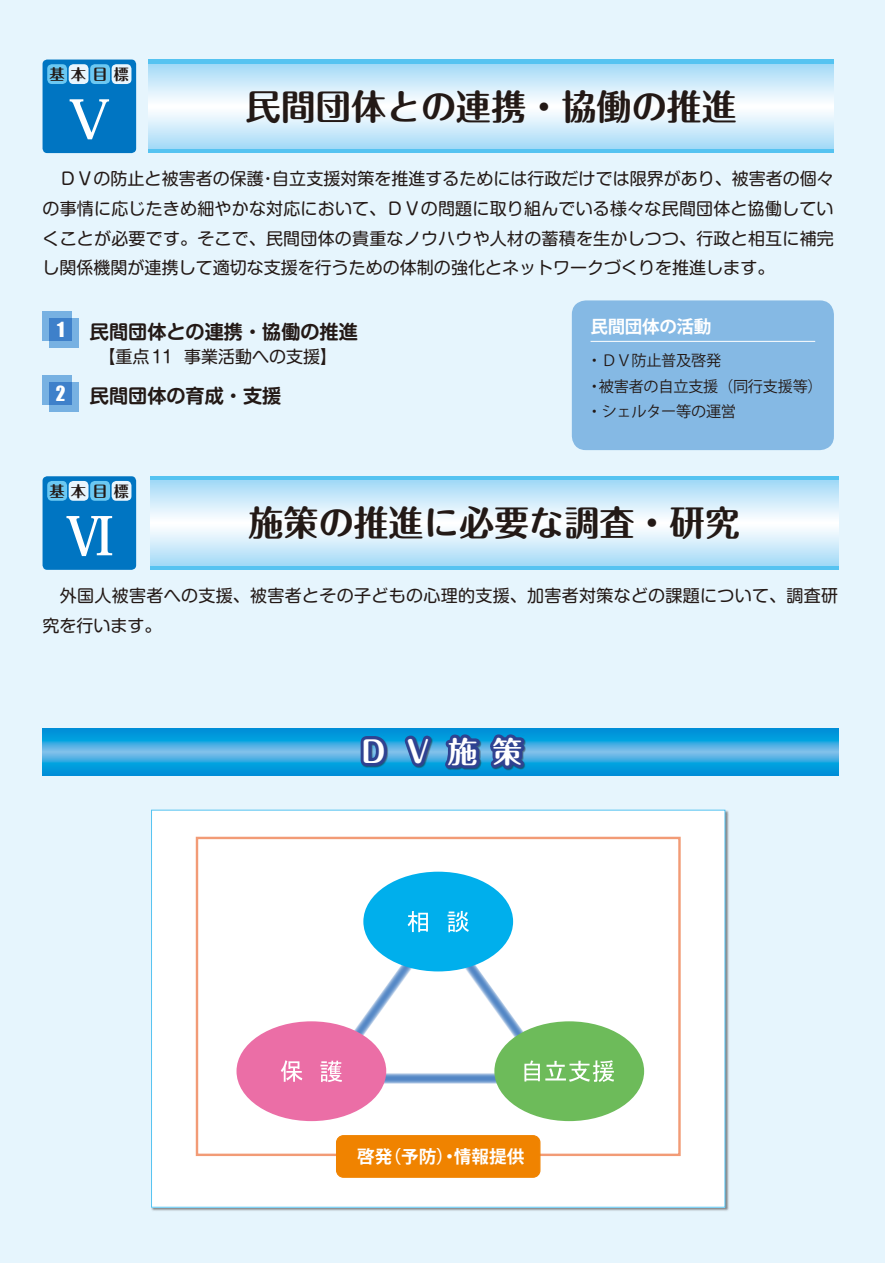
<style>
.page{position:relative;width:885px;height:1263px;background:#fff}
.page>*{position:absolute;margin:0;border:0;box-sizing:border-box;transform-origin:0 0}
.t1{font:700 52.65px "Koz Min Pr 6 N";color:#fff}
.t2{font:700 35.1px "Maru Fo Pro";color:#231916}
.t3{font:700 29.7px "Maru Fo Pro";color:#fff}
.t4{font:700 19.2px "Shin M Go Pr 6 De";color:#231916}
.t5{font:19.2px "Impact";color:#fff}
.t6{font:700 17.55px "Koz Go Pr 6 N";letter-spacing:-.02em;color:#fff}
.t7{font:16.95px/29.7px "Shin M Go Pr 6";color:#231916;text-align:justify}
.t8{font:16.95px/29.7px "Shin M Go Pr 6";letter-spacing:.02em;color:#231916}
.t9{font:15.15px/25.7px "Koz Go Pr 6 N";letter-spacing:-.02em;color:#231916}
.t10{font:700 15.15px "Maru Fo Pro";letter-spacing:.41em;color:#231916}
</style>
<div class="page">
<div style="left:0;top:0;width:884px;height:1263px;background:#e6f5fd"></div>
<div style="left:43px;top:60px;width:93px;height:93px;background:#0075c2;border-radius:5px"></div>
<div style="left:43px;top:476px;width:93px;height:94px;background:#0075c2;border-radius:5px"></div>
<hr style="left:149px;top:60px;width:684px;height:4px;background:#55c3f1">
<div style="left:150px;top:476px;width:688px;height:5px;background:#55c3f1"></div>
<div style="left:149px;top:148px;width:684px;height:5px;background:#55c3f1"></div>
<div style="left:150px;top:565px;width:688px;height:5px;background:#55c3f1"></div>
<svg style="left:149px;top:64px;width:684px;height:84px"></svg>
<svg style="left:150px;top:481px;width:688px;height:84px"></svg>
<div style="left:47px;top:64px;width:20px;height:20px;background:#6bc8f2;border-radius:5px"></div>
<div style="left:90px;top:64px;width:20px;height:20px;background:#6bc8f2;border-radius:5px"></div>
<div style="left:69px;top:64px;width:19px;height:20px;background:#e8f5fd;border-radius:5px"></div>
<div style="left:112px;top:64px;width:19px;height:20px;background:#e8f5fd;border-radius:5px"></div>
<div style="left:47px;top:481px;width:20px;height:20px;background:#6bc8f2;border-radius:5px"></div>
<div style="left:90px;top:481px;width:20px;height:20px;background:#6bc8f2;border-radius:5px"></div>
<div style="left:69px;top:481px;width:19px;height:20px;background:#e8f5fd;border-radius:5px"></div>
<div style="left:112px;top:481px;width:19px;height:20px;background:#e8f5fd;border-radius:5px"></div>
<div style="left:43px;top:311px;width:29px;height:30px;background:#77b1e2"></div>
<svg style="left:49px;top:318px;width:30px;height:30px"></svg>
<div style="left:43px;top:375px;width:29px;height:30px;background:#77b1e2"></div>
<svg style="left:49px;top:382px;width:30px;height:29px"></svg>
<div style="left:151px;top:810px;width:573px;height:397px;background:#fff"></div>
<div style="left:196px;top:837px;width:484px;height:319px;border:2px solid #f29b76"></div>
<div style="left:336px;top:1136px;width:204px;height:41px;background:#f08300;border-radius:7px"></div>
<div style="left:336px;top:1135px;width:204px;height:43px;border:1px solid #f08300;border-radius:7px"></div>
<div style="left:494px;top:1021px;width:150px;height:100px;background:#6dbb5a;border-radius:50%"></div>
<div style="left:363px;top:872px;width:150px;height:99px;background:#00afec;border-radius:50%"></div>
<div style="left:236px;top:1021px;width:150px;height:100px;background:#eb6ea6;border-radius:50%"></div>
<svg style="left:281px;top:1060px;width:21px;height:22px"></svg>
<svg style="left:320px;top:911px;width:294px;height:173px"></svg>
<div style="left:571px;top:300px;width:262px;height:150px;background:#85b9e4;border-radius:14px"></div>
<hr style="left:590px;top:341px;width:225px;height:1px;background:#fff">
<svg style="left:43px;top:728px;width:795px;height:47px"></svg>
<div style="left:361px;top:735px;width:165px;height:35px;background:#231916;opacity:.5"></div>
<svg style="left:357px;top:733px;width:33px;height:36px"></svg>
<svg style="left:401px;top:732px;width:35px;height:38px"></svg>
<svg style="left:442px;top:728px;width:85px;height:48px"></svg>
<p class="t10" style="left:50px;top:62px;width:81px">基本目標</p>
<h1 class="t1" style="left:63px;top:90px;width:54px">Ⅴ</h1>
<h2 class="t2" style="left:246px;top:78px;width:493px">民間団体との連携・協働の推進</h2>
<p class="t7" style="left:43px;top:163px;width:792px">　ＤＶの防止と被害者の保護・自立支援対策を推進するためには行政だけでは限界があり、被害者の個々の事情に応じたきめ細やかな対応において、ＤＶの問題に取り組んでいる様々な民間団体と協働していくことが必要です。そこで、民間団体の貴重なノウハウや人材の蓄積を生かしつつ、行政と相互に補完し関係機関が連携して適切な支援を行うための体制の強化とネットワークづくりを推進します。</p>
<p class="t5" style="left:57px;top:315px;width:9px">1</p>
<p class="t4" style="left:90px;top:316px;width:269px">民間団体との連携・協働の推進</p>
<p class="t7" style="left:90px;top:341px;width:249px">　【重点11 事業活動への支援】</p>
<p class="t5" style="left:56px;top:378px;width:11px">2</p>
<p class="t4" style="left:90px;top:379px;width:193px">民間団体の育成・支援</p>
<p class="t10" style="left:50px;top:479px;width:81px">基本目標</p>
<p class="t6" style="left:590px;top:317px;width:122px">民間団体の活動</p>
<p class="t9" style="left:586px;top:348px;width:237px">・ＤＶ防止普及啓発<br>・被害者の自立支援（同行支援等）・シェルター等の運営</p>
<h1 class="t1" style="left:63px;top:506px;width:54px">Ⅵ</h1>
<h2 class="t2" style="left:248px;top:495px;width:493px">施策の推進に必要な調査・研究</h2>
<p class="t8" style="left:43px;top:580px;width:797px">　外国人被害者への支援、被害者とその子どもの心理的支援、加害者対策などの課題について、調査研究を行います。</p>
<h3 class="t3" style="left:358px;top:728px;width:165px">ＤＶ施策</h3>
<p class="t6" style="left:357px;top:1146px;width:169px">啓発（予防）・情報提供</p>
</div>
